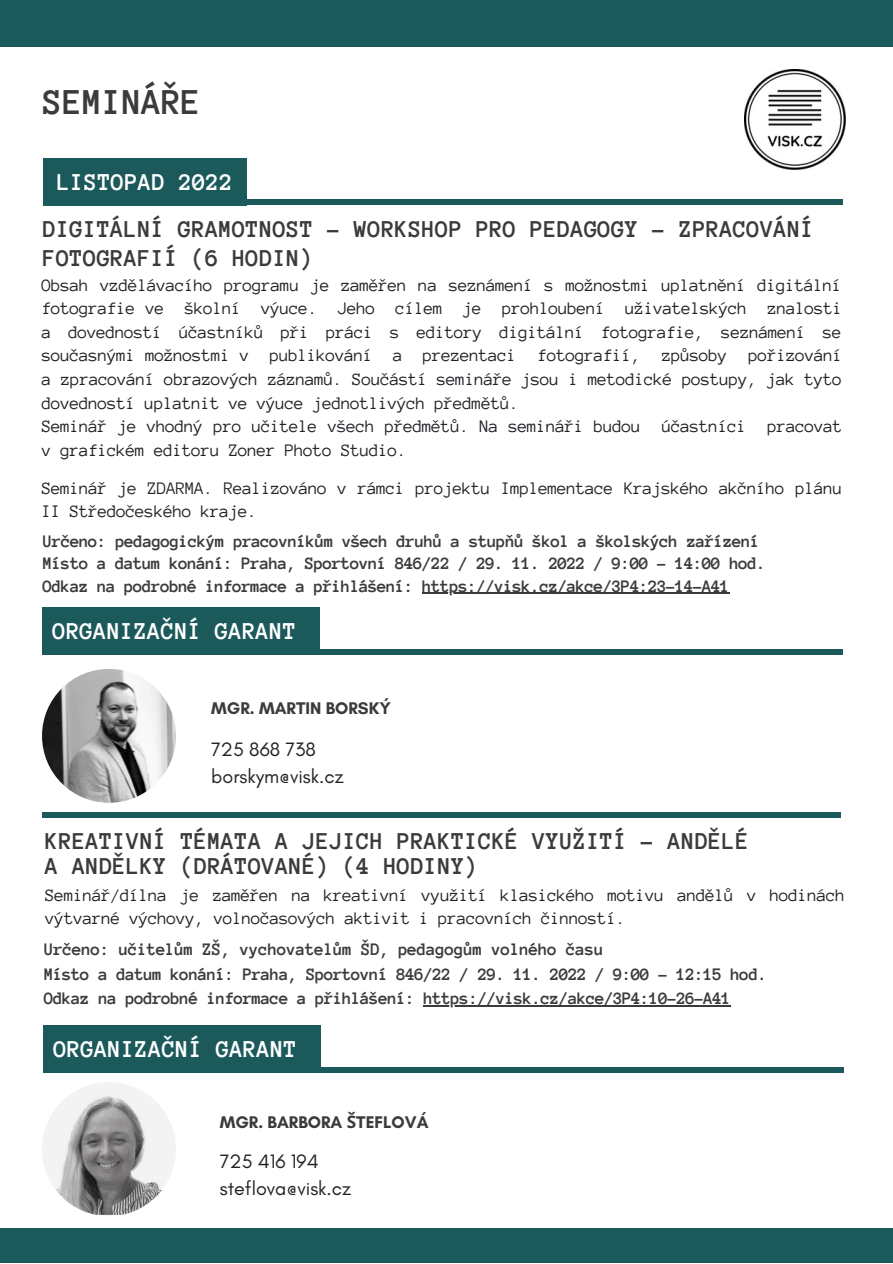
<style>
.page{position:relative;width:893px;height:1264px;background:#fff}
.page>*{position:absolute;margin:0;border:0;box-sizing:border-box;transform-origin:0 0}
.t1{font:700 37.35px "Anonymous Pro";letter-spacing:-.015em;color:#3b3b3b}
.t2{font:700 24.75px/29.2px "Anonymous Pro";color:#3b3b3b}
.t3{font:700 24.75px "Anonymous Pro";color:#fff}
.t4{font:19.8px/26.8px "Glacial Indifference";color:#212227}
.t5{font:18px/23.5px "Anonymous Pro";letter-spacing:-.025em;color:#212227}
.t6{font:700 18px/22.5px "Anonymous Pro";letter-spacing:-.045em;color:#3b3b3b}
.t7{font:700 17.25px "Glacial Indifference";color:#3b3b3b}
.s1{font-family:"Noto Sans"}
</style>
<div class="page">
<div style="left:0;top:0;width:892px;height:47px;background:#1c595b"></div>
<img style="left:745px;top:69px;width:100px;height:100px">
<div style="left:45px;top:1067px;width:798px;height:5px;background:#1c595b"></div>
<div style="left:43px;top:1025px;width:277px;height:48px;background:#1c595b"></div>
<hr style="left:422px;top:593px;width:307px;height:1px;background:#3b3b3b">
<div style="left:43px;top:158px;width:203px;height:47px;background:#1c595b"></div>
<div style="left:44px;top:199px;width:798px;height:6px;background:#1c595b"></div>
<div style="left:0;top:1228px;width:892px;height:34px;background:#1c595b"></div>
<div style="left:42px;top:811px;width:798px;height:6px;background:#1c595b"></div>
<hr style="left:423px;top:1005px;width:307px;height:1px;background:#3b3b3b">
<div style="left:44px;top:649px;width:798px;height:5px;background:#1c595b"></div>
<div style="left:42px;top:607px;width:278px;height:47px;background:#1c595b"></div>
<img style="left:42px;top:669px;width:134px;height:133px;border-radius:50%">
<img style="left:42px;top:1082px;width:134px;height:134px;border-radius:50%">
<h1 class="t1" style="left:43px;top:83px;width:160px">SEMINÁŘE</h1>
<h2 class="t3" style="left:57px;top:170px;width:177px">LISTOPAD 2022</h2>
<h2 class="t2" style="left:43px;top:214px;width:773px">DIGITÁLNÍ GRAMOTNOST - WORKSHOP PRO PEDAGOGY - ZPRACOVÁNÍ<br>FOTOGRAFIÍ (6 HODIN)</h2>
<p class="t5" style="left:42px;top:273px;width:802px">Obsah vzdělávacího programu je zaměřen na seznámení s možnostmi uplatnění digitální fotografie ve školní výuce. Jeho cílem je prohloubení uživatelských znalosti a dovedností účastníků při práci s editory digitální fotografie, seznámení se současnými možnostmi v publikování a prezentaci fotografií, způsoby pořizování a zpracování obrazových záznamů. Součástí semináře jsou i metodické postupy, jak tyto dovedností uplatnit ve výuce jednotlivých předmětů.<br>Seminář je vhodný pro učitele všech předmětů. Na semináři budou účastníci pracovat v grafickém editoru Zoner Photo Studio.</p>
<p class="t5" style="left:42px;top:476px;width:802px">Seminář je ZDARMA. Realizováno v rámci projektu Implementace Krajského akčního plánu<br>II Středočeského kraje.</p>
<p class="t6" style="left:43px;top:530px;width:724px">Určeno: pedagogickým pracovníkům všech druhů a stupňů škol a školských zařízení<br>Místo a datum konání: Praha, Sportovní 846/22 / 29. 11. 2022 / 9:00 – 14:00 hod.<br>Odkaz na podrobné informace a přihlášení: https://visk.cz/akce/3P4:23-14-A41</p>
<h2 class="t3" style="left:53px;top:619px;width:245px">ORGANIZAČNÍ GARANT</h2>
<p class="t7" style="left:211px;top:697px;width:181px">MGR. MARTIN BORSKÝ</p>
<p class="t4" style="left:211px;top:735px;width:134px">725 868 738 borskym@visk.cz</p>
<h2 class="t2" style="left:45px;top:828px;width:705px;line-height:24.8px">KREATIVNÍ TÉMATA A JEJICH PRAKTICKÉ VYUŽITÍ – ANDĚLÉ<br>A ANDĚLKY (DRÁTOVANÉ) (4 HODINY)</h2>
<p class="t5" style="left:45px;top:883px;width:801px">Seminář/dílna je zaměřen na kreativní využití klasického motivu andělů v hodinách výtvarné výchovy, volnočasových aktivit i pracovních činností.</p>
<p class="t6" style="left:44px;top:936px;width:724px;line-height:24.8px">Určeno: učitelům ZŠ, vychovatelům ŠD, pedagogům volného času<br>Místo a datum konání: Praha, Sportovní 846/22 / 29. 11. 2022 / 9:00 – 12:15 hod.<br>Odkaz na podrobné informace a přihlášení: https://visk.cz/akce/3P4:10-26-A41</p>
<h2 class="t3" style="left:54px;top:1036px;width:245px">ORGANIZAČNÍ GARANT</h2>
<p class="t7" style="left:220px;top:1111px;width:210px">MGR. BARBORA <span class="s1">Š</span>TEFLOVÁ</p>
<p class="t4" style="left:220px;top:1147px;width:133px">725 416 194 steflova@visk.cz</p>
</div>
